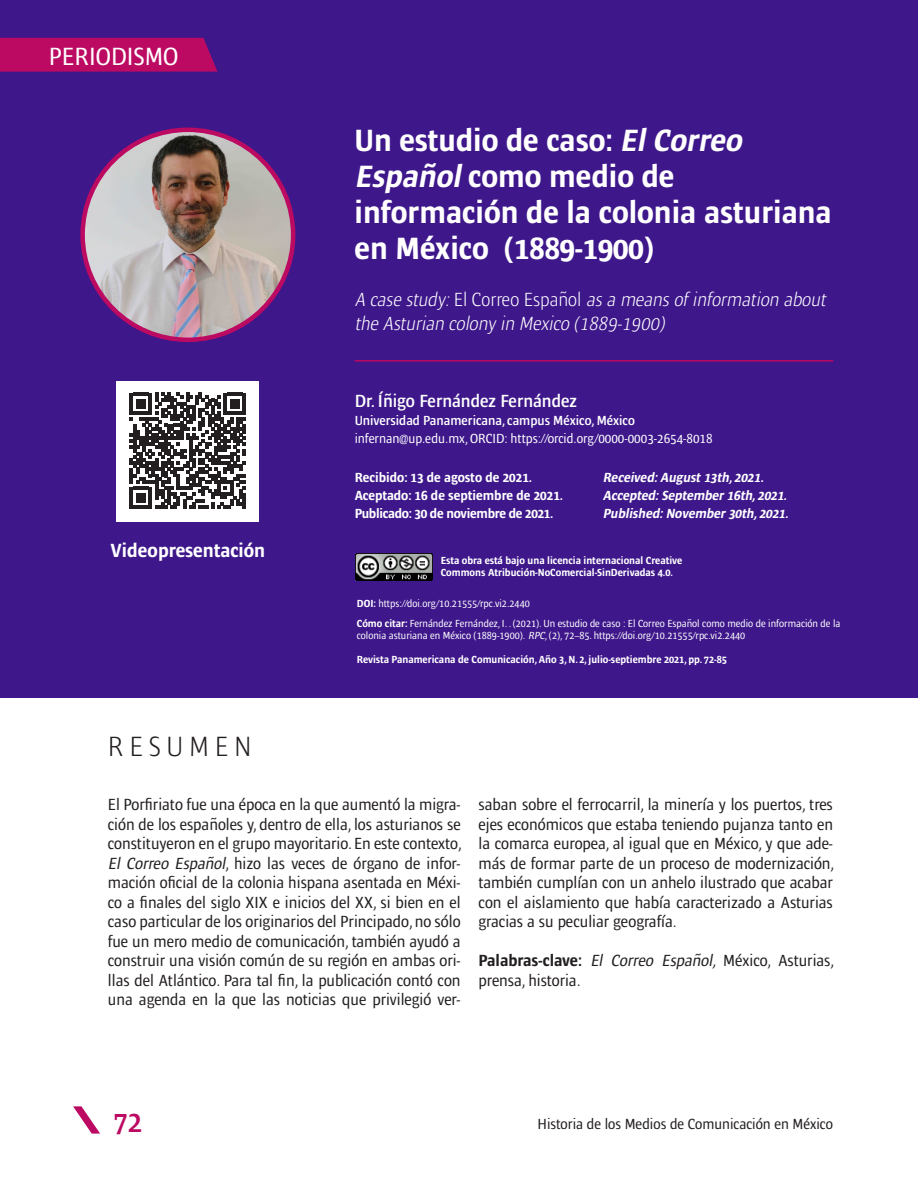
<style>
.page{position:relative;width:918px;height:1188px;background:#fff}
.page>*{position:absolute;margin:0;border:0;box-sizing:border-box;transform-origin:0 0}
.Título_artículo_blan{font:700 condensed 31.5px/36px "Ardoise Std";color:#fff}
.t1{font:600 condensed 30px "Ardoise Std";color:#bc0a62}
.Resumen{font:300 condensed 28.5px "Ardoise Std";letter-spacing:.2em;color:#231f20}
.t2{font:condensed 25.5px "Ardoise Std";color:#fff}
.Título_artículo_-_EN{font:italic 300 condensed 19.5px/24px "Ardoise Std";color:#fff}
.Texto_interactivo{font:700 condensed 19.5px "Ardoise Std";color:#fff}
.Autor_interno{font:600 condensed 18px "Ardoise Std";color:#fff}
.t3{font:condensed 16.5px/19.5px "Ardoise Std";color:#231f20;text-align:justify}
.t4{font:condensed 15px "Ardoise Std";color:#231f20}
.Fechas{font:italic 700 condensed 13.5px "Ardoise Std";color:#fff}
.Correo_autor{font:condensed 13.5px "Ardoise Std";color:#fff}
.Fechas-2{font:700 condensed 13.5px "Ardoise Std";color:#fff}
.Universidad{font:600 condensed 13.5px "Ardoise Std";color:#fff}
.Fechas-3{font:700 condensed 13.5px "Ardoise Std";letter-spacing:-.02em;color:#fff}
.Cómo_citar{font:condensed 10.5px/12px "Ardoise Std";color:#fff}
.Cómo_citar-2{font:700 condensed 10.5px/12px "Ardoise Std";color:#fff}
.s1{font-style:italic}
.s2{font-style:normal}
.s3{font-weight:700}
</style>
<div class="page">
<div style="left:0;top:0;width:918px;height:697px;background:#3e178b"></div>
<img style="left:83px;top:130px;width:210px;height:210px;border-radius:105px">
<hr style="left:355px;top:360px;width:478px;height:2px;background:#bc0a62">
<div style="left:117px;top:381px;width:142px;height:140px;background:#fff"></div>
<svg style="left:130px;top:393px;width:116px;height:115px"></svg>
<hr style="left:243px;top:493px;width:3px;height:15px;background:#231f20">
<img style="left:355px;top:554px;width:78px;height:27px">
<svg style="left:73px;top:1106px;width:27px;height:28px"></svg>
<div style="left:0;top:38px;width:218px;height:34px;background:#bc0a62"></div>
<h3 class="t2" style="left:49px;top:42px;width:131px">PERIODISMO</h3>
<p class="Texto_interactivo" style="left:111px;top:540px;width:156px">Videopresentación</p>
<p class="Resumen" style="left:108px;top:730px;width:145px">RESUMEN</p>
<p class="Título_artículo_blan" style="left:355px;top:122px;width:479px">Un estudio de caso: <span class="s1">ElCorreo<br>Español</span>como medio de información de la colonia asturiana en México (1889-1900)</p>
<p class="Título_artículo_-_EN" style="left:355px;top:287px;width:476px">A case study:<span class="s2">E l C o r re o E s p a ñ o l</span> asa meansof information about the Asturian colony in Mexico (1889-1900)</p>
<p class="Autor_interno" style="left:355px;top:390px;width:224px">Dr. Íñigo Fernández Fernández</p>
<p class="Universidad" style="left:355px;top:413px;width:282px">Universidad Panamericana, campus México, México</p>
<p class="Correo_autor" style="left:355px;top:431px;width:360px">infernan@up.edu.mx, ORCID: https://orcid.org/0000-0003-2654-8018</p>
<p class="Fechas-2" style="left:355px;top:470px;width:179px">Recibido: 13 de agosto de 2021.</p>
<p class="Fechas-2" style="left:355px;top:488px;width:210px">Aceptado: 16 de septiembre de 2021.</p>
<p class="Fechas-3" style="left:355px;top:506px;width:200px">Publicado: 30 de noviembre de 2021.</p>
<p class="Fechas" style="left:603px;top:470px;width:165px">Received:August13th, 2021.</p>
<p class="Fechas" style="left:603px;top:488px;width:188px">Accepted:September 16th, 2021.</p>
<p class="Fechas" style="left:603px;top:506px;width:190px">Published:November 30th, 2021.</p>
<p class="Cómo_citar-2" style="left:441px;top:555px;width:243px">Esta obra está bajo una licencia internacional Creative<br>Commons Atribución-NoComercial-SinDerivadas 4.0.</p>
<p class="Cómo_citar" style="left:357px;top:597px;width:174px"><span class="s3">DOI:</span> https://doi.org/10.21555/rpc.vi2.2440</p>
<p class="Cómo_citar" style="left:357px;top:618px;width:485px"><span class="s3">Cómo citar:</span> Fernández Fernández, I. . (2021). Un estudio de caso : El Correo Español como medio de información de la colonia asturiana en México (1889-1900). <span class="s1">RPC</span>, (2), 72–85. https://doi.org/10.21555/rpc.vi2.2440</p>
<p class="Cómo_citar-2" style="left:357px;top:653px;width:371px">Revista Panamericana de Comunicación, Año 3, N. 2, julio-septiembre 2021, pp. 72-85</p>
<p class="t3" style="left:108px;top:795px;width:356px">El Porfiriato fue una época en la que aumentó la migra&shy;ción de los españoles y, dentro de ella, los asturianos se constituyeron en el grupo mayoritario. En este contexto, <span class="s1">El Correo Español</span>, hizo las veces de órgano de infor&shy;mación oficial de la colonia hispana asentada en Méxi&shy;co a finales del siglo XIX e inicios del XX, si bien en el caso particular de los originarios del Principado, no sólo fue un mero medio de comunicación, también ayudó a construir una visión común de su región en ambas ori&shy;llas del Atlántico. Para tal fin, la publicación contó con una agenda en la que las noticias que privilegió ver-</p>
<p class="t3" style="left:479px;top:795px;width:357px">saban sobre el ferrocarril, la minería y los puertos, tres ejes económicos que estaba teniendo pujanza tanto en la comarca europea, al igual que en México, y que ade&shy;más de formar parte de un proceso de modernización, también cumplían con un anhelo ilustrado que acabar con el aislamiento que había caracterizado a Asturias gracias a su peculiar geografía.</p>
<p class="t3" style="left:479px;top:951px;width:357px"><span class="s3">Palabras-clave:</span> <span class="s1">El Correo Español,</span> México, Asturias, prensa, historia.</p>
<h2 class="t1" style="left:113px;top:1104px;width:30px">72</h2>
<p class="t4" style="left:538px;top:1115px;width:297px">Historia de los Medios de Comunicación en México</p>
</div>
